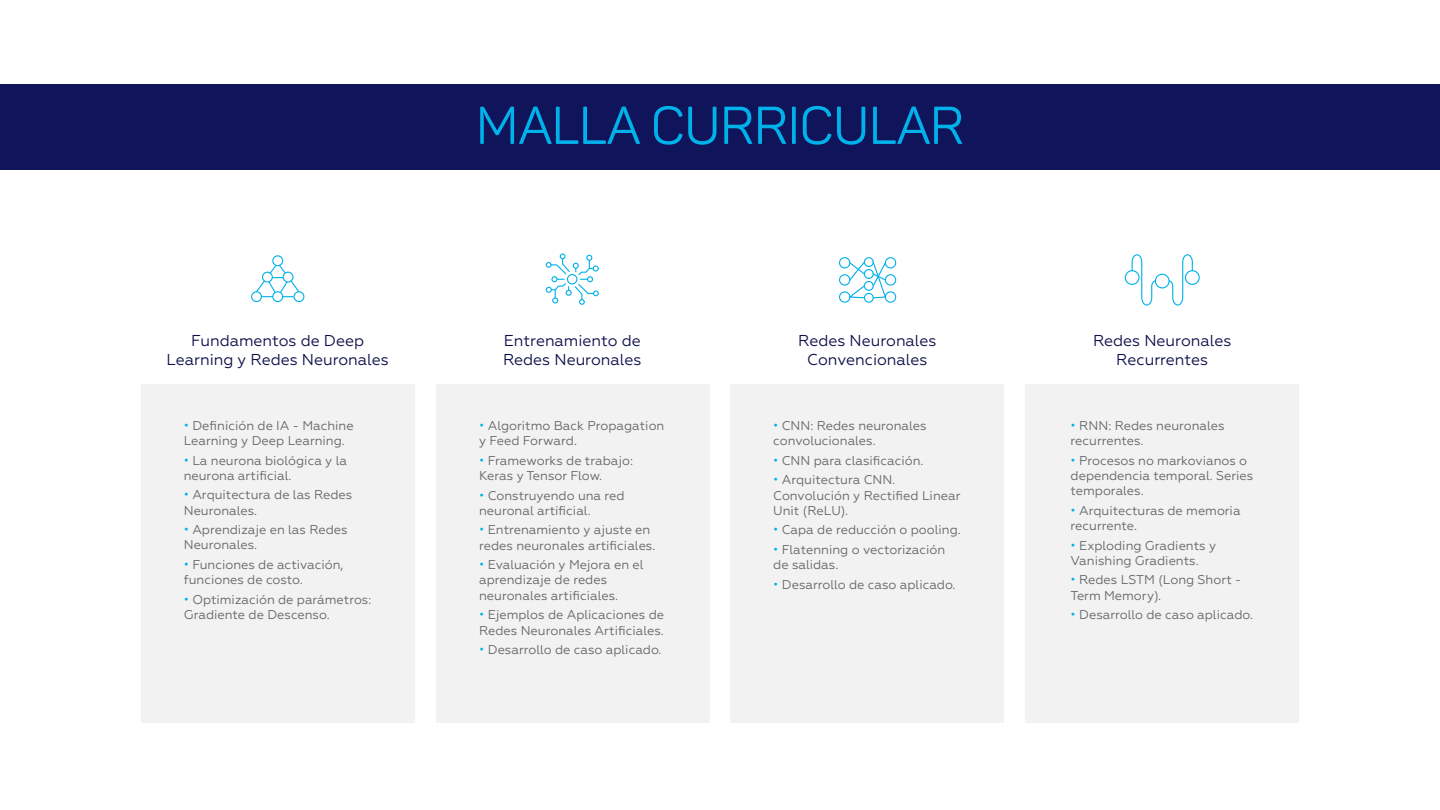
<style>
.page{position:relative;width:1440px;height:810px;background:#fff}
.page>*{position:absolute;margin:0;border:0;box-sizing:border-box;transform-origin:0 0}
.t1{font:52.5px "Panton";color:#01b1ea}
.t2{font:15.75px/18.9px "Geometria";color:#0d104a;text-align:center}
.t3{font:12.75px/15.3px "Geometria";color:#666}
.s1{color:#01b1ea}
</style>
<div class="page">
<div style="left:0;top:84px;width:1440px;height:85px;background:#10145b"></div>
<div style="left:141px;top:385px;width:274px;height:338px;background:#f2f2f2"></div>
<div style="left:436px;top:385px;width:273px;height:338px;background:#f2f2f2"></div>
<div style="left:731px;top:385px;width:273px;height:338px;background:#f2f2f2"></div>
<div style="left:1025px;top:385px;width:274px;height:338px;background:#f2f2f2"></div>
<div style="left:272px;top:255px;width:11px;height:11px;border:1px solid #01b1ea;border-radius:50%"></div>
<div style="left:272px;top:291px;width:11px;height:11px;border:1px solid #01b1ea;border-radius:50%"></div>
<div style="left:294px;top:291px;width:10px;height:11px;border:1px solid #01b1ea;border-radius:50%"></div>
<div style="left:251px;top:291px;width:11px;height:11px;border:1px solid #01b1ea;border-radius:50%"></div>
<svg style="left:255px;top:264px;width:46px;height:33px"></svg>
<svg style="left:546px;top:253px;width:53px;height:52px"></svg>
<div style="left:839px;top:257px;width:11px;height:12px;border:1px solid #01b1ea;border-radius:50%"></div>
<div style="left:864px;top:257px;width:10px;height:10px;border:1px solid #01b1ea;border-radius:50%"></div>
<div style="left:864px;top:269px;width:10px;height:10px;border:1px solid #01b1ea;border-radius:50%"></div>
<div style="left:864px;top:281px;width:10px;height:10px;border:1px solid #01b1ea;border-radius:50%"></div>
<div style="left:864px;top:293px;width:10px;height:10px;border:1px solid #01b1ea;border-radius:50%"></div>
<div style="left:839px;top:274px;width:11px;height:12px;border:1px solid #01b1ea;border-radius:50%"></div>
<div style="left:839px;top:291px;width:11px;height:12px;border:1px solid #01b1ea;border-radius:50%"></div>
<div style="left:885px;top:257px;width:11px;height:12px;border:1px solid #01b1ea;border-radius:50%"></div>
<div style="left:885px;top:274px;width:11px;height:12px;border:1px solid #01b1ea;border-radius:50%"></div>
<div style="left:885px;top:291px;width:11px;height:12px;border:1px solid #01b1ea;border-radius:50%"></div>
<svg style="left:847px;top:260px;width:19px;height:39px"></svg>
<svg style="left:872px;top:261px;width:15px;height:38px"></svg>
<div style="left:1185px;top:270px;width:15px;height:15px;border:1px solid #01b1ea;border-radius:50%"></div>
<div style="left:1125px;top:270px;width:15px;height:15px;border:1px solid #01b1ea;border-radius:50%"></div>
<div style="left:1155px;top:274px;width:15px;height:14px;border:1px solid #01b1ea;border-radius:50%"></div>
<svg style="left:1131px;top:254px;width:26px;height:52px"></svg>
<svg style="left:1168px;top:255px;width:25px;height:51px"></svg>
<h1 class="t1" style="left:476px;top:93px;width:489px">MALLA CURRICULAR</h1>
<p class="t2" style="left:167px;top:331px;width:224px">Fundamentos de Deep<br>Learning y Redes Neuronales</p>
<p class="t2" style="left:503px;top:331px;width:140px;text-align:left">Entrenamiento de<br>Redes Neuronales</p>
<p class="t2" style="left:798px;top:331px;width:140px">Redes Neuronales<br>Convencionales</p>
<p class="t2" style="left:1093px;top:331px;width:140px">Redes Neuronales<br>Recurrentes</p>
<p class="t3" style="left:184px;top:418px;width:171px"><span class="s1">•</span> Definición de IA - Machine<br>Learning y Deep Learning.</p>
<p class="t3" style="left:184px;top:452px;width:165px"><span class="s1">•</span> La neurona biológica y la neurona artificial.</p>
<p class="t3" style="left:184px;top:487px;width:170px"><span class="s1">•</span> Arquitectura de las Redes<br>Neuronales.</p>
<p class="t3" style="left:184px;top:522px;width:165px"><span class="s1">•</span> Aprendizaje en las Redes<br>Neuronales.</p>
<p class="t3" style="left:184px;top:557px;width:161px"><span class="s1">•</span> Funciones de activación, funciones de costo.</p>
<p class="t3" style="left:184px;top:592px;width:189px"><span class="s1">•</span> Optimización de parámetros:<br>Gradiente de Descenso.</p>
<p class="t3" style="left:479px;top:418px;width:187px"><span class="s1">•</span> Algoritmo Back Propagation y Feed Forward.</p>
<p class="t3" style="left:479px;top:453px;width:155px"><span class="s1">•</span> Frameworks de trabajo:<br>Keras y Tensor Flow.</p>
<p class="t3" style="left:479px;top:488px;width:147px"><span class="s1">•</span> Construyendo una red neuronal artificial.</p>
<p class="t3" style="left:479px;top:522px;width:178px"><span class="s1">•</span> Entrenamiento y ajuste en redes neuronales artificiales.</p>
<p class="t3" style="left:479px;top:557px;width:166px"><span class="s1">•</span> Evaluación y Mejora en el aprendizaje de redes neuronales artificiales.</p>
<p class="t3" style="left:479px;top:607px;width:186px"><span class="s1">•</span> Ejemplos de Aplicaciones de<br>Redes Neuronales Artificiales.</p>
<p class="t3" style="left:479px;top:642px;width:184px"><span class="s1">•</span> Desarrollo de caso aplicado.</p>
<p class="t3" style="left:773px;top:418px;width:155px"><span class="s1">•</span> CNN: Redes neuronales convolucionales.</p>
<p class="t3" style="left:773px;top:453px;width:152px"><span class="s1">•</span> CNN para clasificación.</p>
<p class="t3" style="left:773px;top:472px;width:189px"><span class="s1">•</span> Arquitectura CNN.<br>Convolución y Rectified Linear<br>Unit (ReLU).</p>
<p class="t3" style="left:773px;top:522px;width:189px"><span class="s1">•</span> Capa de reducción o pooling.</p>
<p class="t3" style="left:773px;top:542px;width:173px"><span class="s1">•</span> Flatenning o vectorización de salidas.</p>
<p class="t3" style="left:773px;top:577px;width:184px"><span class="s1">•</span> Desarrollo de caso aplicado.</p>
<p class="t3" style="left:1071px;top:418px;width:156px"><span class="s1">•</span> RNN: Redes neuronales recurrentes.</p>
<p class="t3" style="left:1071px;top:453px;width:184px"><span class="s1">•</span> Procesos no markovianos o dependencia temporal. Series temporales.</p>
<p class="t3" style="left:1071px;top:503px;width:171px"><span class="s1">•</span> Arquitecturas de memoria recurrente.</p>
<p class="t3" style="left:1071px;top:538px;width:147px"><span class="s1">•</span> Exploding Gradients y<br>Vanishing Gradients.</p>
<p class="t3" style="left:1071px;top:572px;width:172px"><span class="s1">•</span> Redes LSTM (Long Short -<br>Term Memory).</p>
<p class="t3" style="left:1071px;top:607px;width:184px"><span class="s1">•</span> Desarrollo de caso aplicado.</p>
</div>
